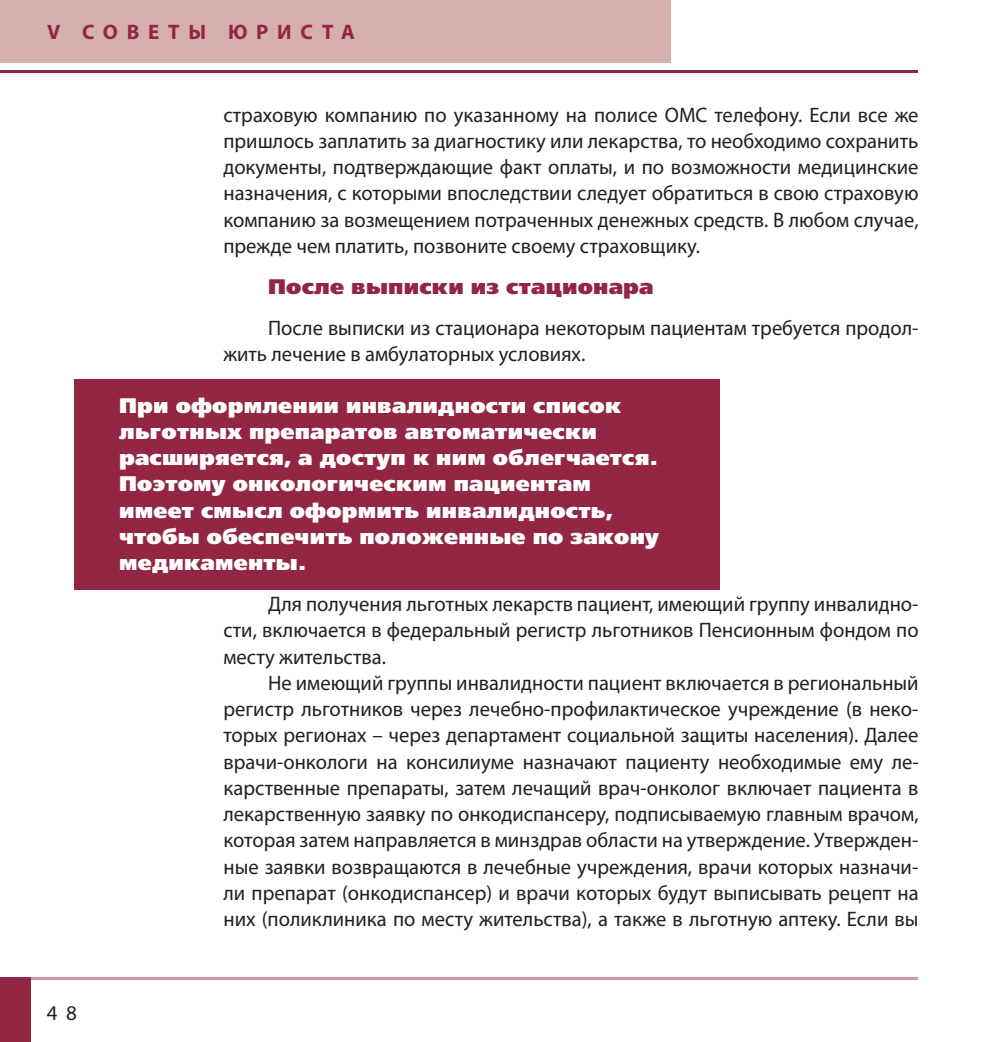
<style>
.page{position:relative;width:993px;height:1042px;background:#fff}
.page>*{position:absolute;margin:0;border:0;box-sizing:border-box;transform-origin:0 0}
.t1{font:21px/26.2px "Myriad Pro";color:#231f20;text-align:justify}
.t2{font:21px/26.2px "Free Set Black C";letter-spacing:.01em;color:#fff;scale:1.05 1}
.t3{font:21px "Free Set Black C";letter-spacing:.01em;color:#932642;scale:1.05 1}
.t4{font:700 21px "Myriad Pro";letter-spacing:.42em;color:#932642}
</style>
<div class="page">
<hr style="left:0;top:977px;width:992px;height:2px;background:#c9999b">
<div style="left:0;top:977px;width:30px;height:65px;background:#932642"></div>
<hr style="left:0;top:70px;width:992px;height:3px;background:#932642">
<div style="left:0;top:0;width:670px;height:62px;background:#d4afae"></div>
<div style="left:918px;top:18px;width:74px;height:992px;background:#fff"></div>
<div style="left:74px;top:379px;width:645px;height:210px;background:#932642"></div>
<p class="t4" style="left:47px;top:20px;width:309px">V СОВЕТЫ ЮРИСТА</p>
<p class="t1" style="left:47px;top:1001px;width:31px">4 8</p>
<p class="t1" style="left:223px;top:103px;width:696px">страховую компанию по указанному на полисе ОМС телефону. Если все же пришлось заплатить за диагностику или лекарства, то необходимо сохранить документы, подтверждающие факт оплаты, и по возможности медицинские назначения, с которыми впоследствии следует обратиться в свою страховую компанию за возмещением потраченных денежных средств. В любом случае, прежде чем платить, позвоните своему страховщику.</p>
<p class="t3" style="left:268px;top:274px;width:368px">После выписки из стационара</p>
<p class="t1" style="left:223px;top:317px;width:696px;text-indent:45px">После выписки из стационара некоторым пациентам требуется продол&shy;жить лечение в амбулаторных условиях.</p>
<p class="t2" style="left:119px;top:392px;width:515px">При оформлении инвалидности список льготных препаратов автоматически расширяется, а доступ к ним облегчается.<br>Поэтому онкологическим пациентам имеет смысл оформить инвалидность, чтобы обеспечить положенные по закону медикаменты.</p>
<p class="t1" style="left:223px;top:593px;width:696px;text-indent:45px">Для получения льготных лекарств пациент, имеющий группу инвалидно&shy;сти, включается в федеральный регистр льготников Пенсионным фондом по месту жительства.</p>
<p class="t1" style="left:223px;top:671px;width:696px;text-indent:45px">Не имеющий группы инвалидности пациент включается в региональный регистр льготников через лечебно-профилактическое учреждение (в неко&shy;торых регионах – через департамент социальной защиты населения). Далее врачи-онкологи на консилиуме назначают пациенту необходимые ему ле&shy;карственные препараты, затем лечащий врач-онколог включает пациента в лекарственную заявку по онкодиспансеру, подписываемую главным врачом, которая затем направляется в минздрав области на утверждение. Утвержден&shy;ные заявки возвращаются в лечебные учреждения, врачи которых назначи&shy;ли препарат (онкодиспансер) и врачи которых будут выписывать рецепт на них (поликлиника по месту жительства), а также в льготную аптеку. Если вы</p>
</div>
